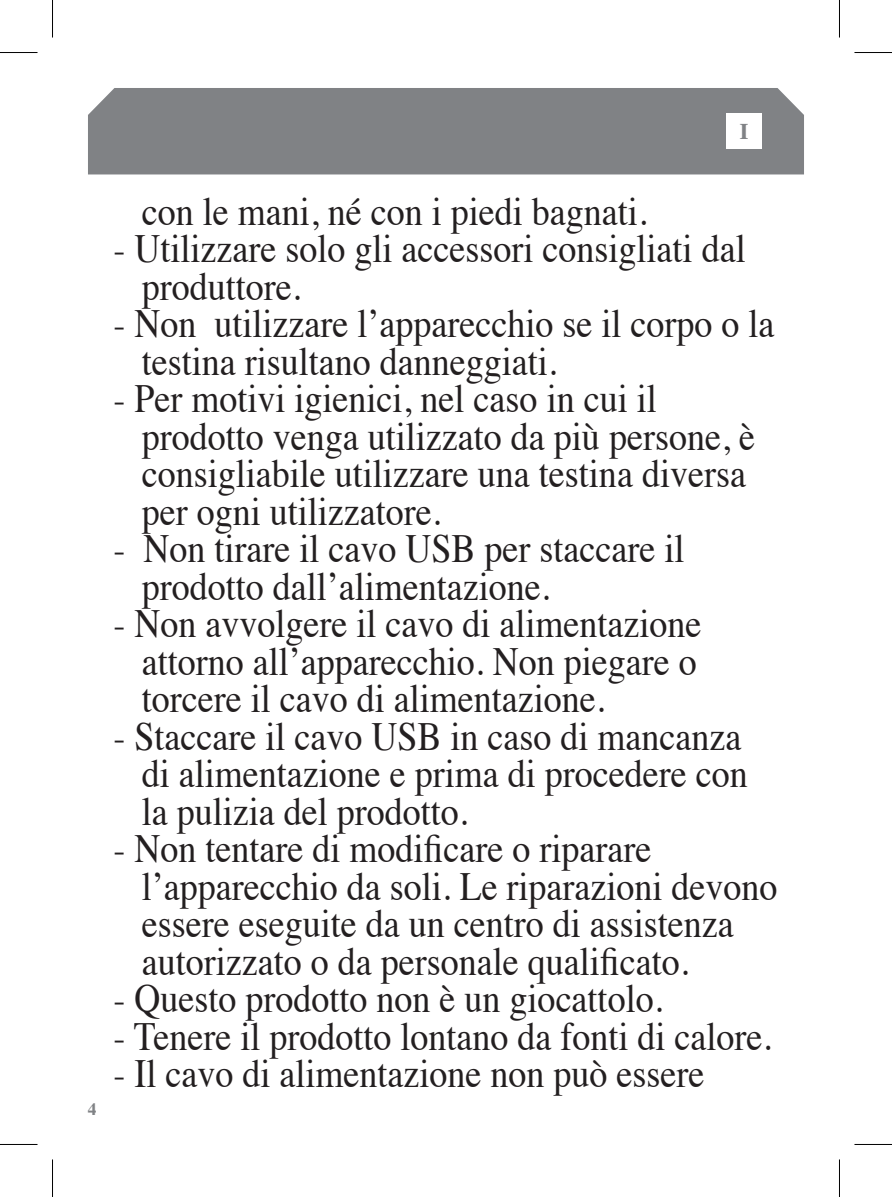
<style>
.page{position:relative;width:892px;height:1197px;background:#fff}
.page>*{position:absolute;margin:0;border:0;box-sizing:border-box;transform-origin:0 0}
.t1{font:40px/37.5px "Times";color:#231f20;scale:.9 1}
.t2{font:700 22.5px "Times";color:#808285}
.t3{font:700 17.5px "Times";color:#808285}
</style>
<div class="page">
<div style="left:88px;top:88px;width:716px;height:86px;background:#808285"></div>
<div style="left:726px;top:113px;width:35px;height:36px;background:#fff"></div>
<hr style="left:0;top:52px;width:38px;height:1px;background:#000">
<hr style="left:854px;top:52px;width:38px;height:1px;background:#000">
<hr style="left:0;top:1143px;width:38px;height:1px;background:#000">
<hr style="left:854px;top:1143px;width:38px;height:1px;background:#000">
<hr style="left:52px;top:0;width:1px;height:37px;background:#000">
<hr style="left:52px;top:1159px;width:1px;height:37px;background:#000">
<hr style="left:839px;top:0;width:1px;height:37px;background:#000">
<hr style="left:839px;top:1159px;width:1px;height:37px;background:#000">
<p class="t2" style="left:739px;top:110px;width:10px">I</p>
<p class="t3" style="left:88px;top:1092px;width:10px">4</p>
<p class="t1" style="left:142px;top:189px;width:563px">con le mani, né con i piedi bagnati.</p>
<p class="t1" style="left:142px;top:226px;width:672px;text-indent:-28px">- Utilizzare solo gli accessori consigliati dal produttore.</p>
<p class="t1" style="left:142px;top:301px;width:704px;text-indent:-28px">- Non utilizzare l’apparecchio se il corpo o la testina risultano danneggiati.</p>
<p class="t1" style="left:142px;top:376px;width:683px;text-indent:-28px">- Per motivi igienici, nel caso in cui il prodotto venga utilizzato da più persone, è consigliabile utilizzare una testina diversa per ogni utilizzatore.</p>
<p class="t1" style="left:142px;top:526px;width:604px;text-indent:-28px">- Non tirare il cavo USB per staccare il prodotto dall’alimentazione.</p>
<p class="t1" style="left:142px;top:601px;width:623px;text-align:justify;text-indent:-28px">- Non avvolgere il cavo di alimentazione attorno all’apparecchio. Non piegare o torcere il cavo di alimentazione.</p>
<p class="t1" style="left:142px;top:714px;width:675px;text-indent:-28px">- Staccare il cavo USB in caso di mancanza di alimentazione e prima di procedere con la pulizia del prodotto.</p>
<p class="t1" style="left:142px;top:826px;width:708px;text-indent:-28px">- Non tentare di modificare o riparare l’apparecchio da soli. Le riparazioni devono essere eseguite da un centro di assistenza autorizzato o da personale qualificato.</p>
<p class="t1" style="left:113px;top:976px;width:611px">- Questo prodotto non è un giocattolo.</p>
<p class="t1" style="left:113px;top:1013px;width:732px">- Tenere il prodotto lontano da fonti di calore.</p>
<p class="t1" style="left:113px;top:1051px;width:658px">- Il cavo di alimentazione non può essere</p>
</div>
